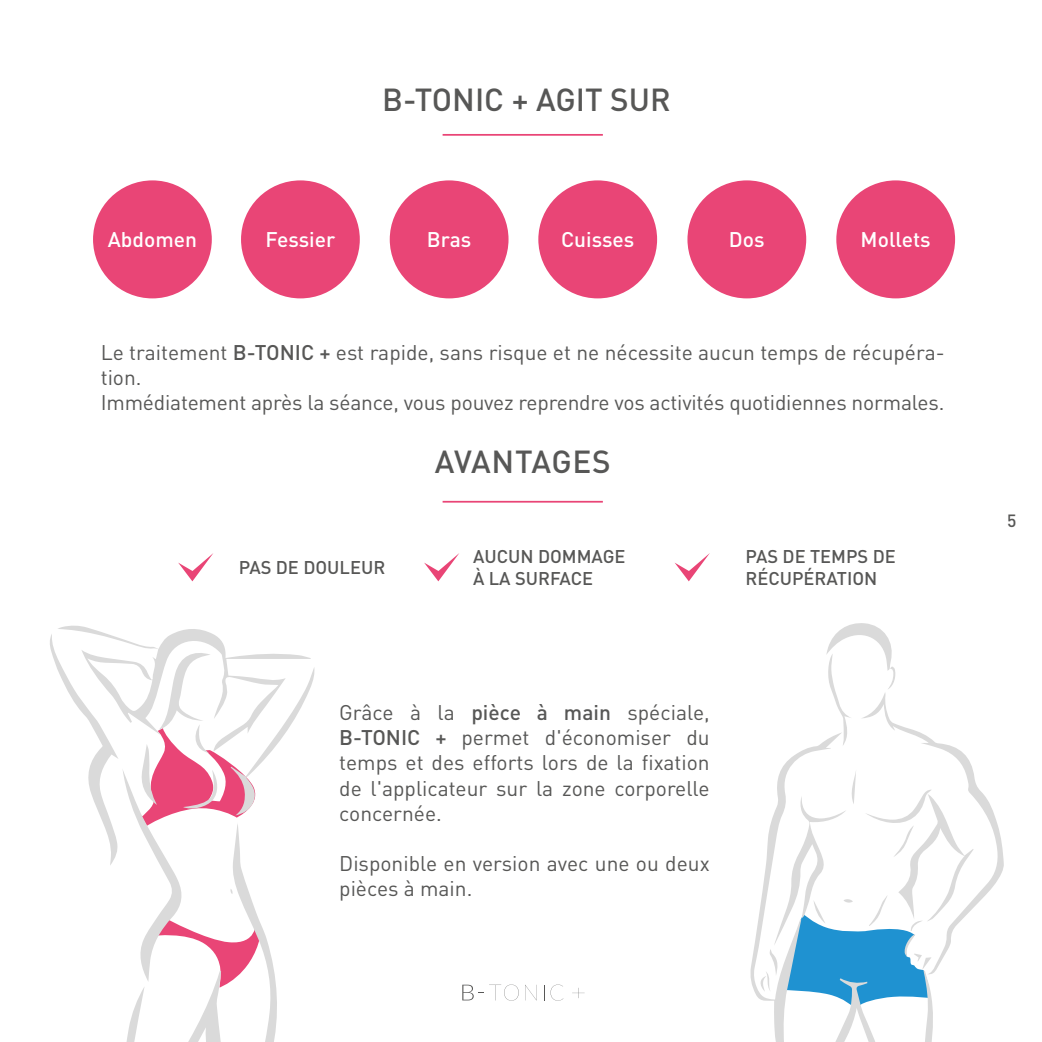
<style>
.page{position:relative;width:1042px;height:1042px;background:#fff}
.page>*{position:absolute;margin:0;border:0;box-sizing:border-box;transform-origin:0 0}
.t1{font:500 31.5px "DIN Pro";color:#575756}
.t2{font:21px/25.2px "DIN Pro";color:#575756}
.t3{font:500 21px "DIN Pro";color:#fff}
.t4{font:500 18.2px/21.9px "DIN Pro";color:#575756}
.t5{font:500 17.5px "DIN Pro";color:#575756}
.s1{font-weight:500}
</style>
<div class="page">
<svg style="left:462px;top:984px;width:57px;height:16px"></svg>
<svg style="left:525px;top:985px;width:11px;height:15px"></svg>
<svg style="left:544px;top:984px;width:19px;height:16px"></svg>
<svg style="left:572px;top:988px;width:13px;height:10px"></svg>
<div style="left:93px;top:180px;width:119px;height:118px;background:#e94576;border-radius:50%"></div>
<div style="left:241px;top:180px;width:119px;height:118px;background:#e94576;border-radius:50%"></div>
<div style="left:390px;top:180px;width:118px;height:118px;background:#e94576;border-radius:50%"></div>
<div style="left:538px;top:180px;width:119px;height:118px;background:#e94576;border-radius:50%"></div>
<div style="left:687px;top:180px;width:119px;height:118px;background:#e94576;border-radius:50%"></div>
<div style="left:836px;top:180px;width:119px;height:118px;background:#e94576;border-radius:50%"></div>
<hr style="left:442px;top:134px;width:161px;height:2px;background:#e94576">
<hr style="left:442px;top:501px;width:161px;height:1px;background:#e94576">
<svg style="left:178px;top:553px;width:35px;height:28px"></svg>
<svg style="left:424px;top:553px;width:35px;height:28px"></svg>
<svg style="left:675px;top:553px;width:35px;height:28px"></svg>
<svg style="left:750px;top:623px;width:254px;height:419px"></svg>
<svg style="left:50px;top:625px;width:265px;height:417px"></svg>
<h1 class="t1" style="left:382px;top:74px;width:290px">B-TONIC + AGIT SUR</h1>
<p class="t3" style="left:108px;top:222px;width:91px">Abdomen</p>
<p class="t3" style="left:265px;top:222px;width:71px">Fessier</p>
<p class="t3" style="left:427px;top:222px;width:46px">Bras</p>
<p class="t3" style="left:561px;top:222px;width:75px">Cuisses</p>
<p class="t3" style="left:729px;top:222px;width:37px">Dos</p>
<p class="t3" style="left:860px;top:222px;width:72px">Mollets</p>
<p class="t2" style="left:101px;top:338px;width:845px">Le traitement <span class="s1">B-TONIC +</span> est rapide, sans risque et ne nécessite aucun temps de récupéra&shy;tion.<br>Immédiatement après la séance, vous pouvez reprendre vos activités quotidiennes normales.</p>
<h1 class="t1" style="left:435px;top:435px;width:177px">AVANTAGES</h1>
<p class="t4" style="left:239px;top:554px;width:148px">PAS DE DOULEUR</p>
<p class="t4" style="left:473px;top:543px;width:154px">AUCUN DOMMAGE<br>À LA SURFACE</p>
<p class="t4" style="left:745px;top:543px;width:152px">PAS DE TEMPS DE<br>RÉCUPÉRATION</p>
<p class="t2" style="left:339px;top:698px;width:372px;text-align:justify">Grâce à la <span class="s1">pièce à main</span> spéciale, <span class="s1">B-TONIC +</span> permet d'économiser du temps et des efforts lors de la fixation de l'applicateur sur la zone corporelle concernée.</p>
<p class="t2" style="left:339px;top:849px;width:372px">Disponible en version avec une ou deux pièces à main.</p>
<p class="t5" style="left:1007px;top:507px;width:11px">5</p>
</div>
